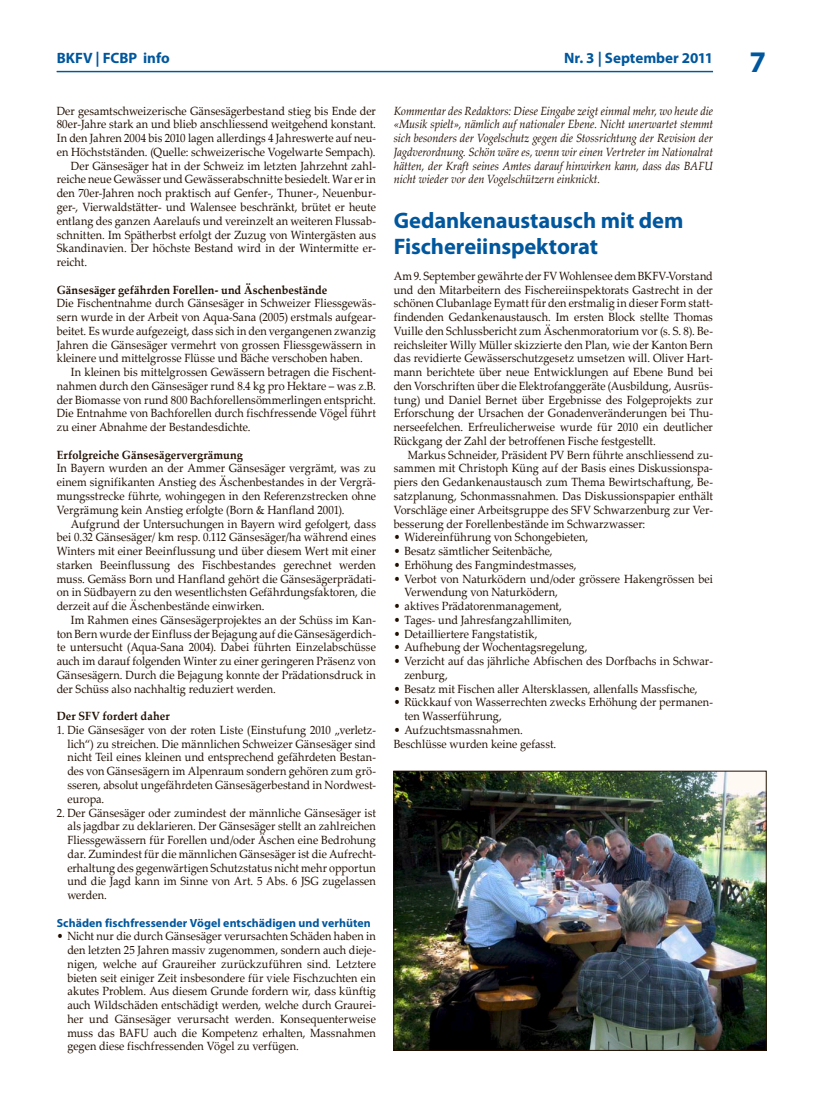
<style>
.page{position:relative;width:823px;height:1117px;background:#fff}
.page>*{position:absolute;margin:0;border:0;box-sizing:border-box;transform-origin:0 0}
.t1{font:700 22.5px/26.2px "Myriad Pro";letter-spacing:-.005em;color:#00579d}
.t2{font:700 15px "Myriad Pro";color:#00579d}
.t3{font:11.88px/13.8px "Palatino Linotype";letter-spacing:.005em;color:#200e00;text-align:justify;scale:.92 1}
.t4{font:italic 11.88px/13.8px "Palatino Linotype";letter-spacing:.005em;color:#200e00;text-align:justify;scale:.92 1}
.t5{font:700 11.88px "Palatino Linotype";letter-spacing:.01em;color:#200e00;scale:.92 1}
.t6{font:700 11.88px "Myriad Pro";letter-spacing:.005em;color:#00579d}
.s1{font-size:30px}
</style>
<div class="page">
<hr style="left:57px;top:71px;width:655px;height:1px;background:#00579d">
<img style="left:395px;top:772px;width:369px;height:276px">
<div style="left:393px;top:770px;width:373px;height:280px;border:1px solid #200e00"></div>
<p class="t2" style="left:57px;top:48px;width:114px">BKFV | FCBP info</p>
<p class="t2" style="left:564px;top:48px;width:203px">Nr. 3 | September 2011 <span class="s1">7</span></p>
<p class="t3" style="left:57px;top:103px;width:348px">Der gesamtschweizerische Gänsesägerbestand stieg bis Ende der</p>
<p class="t3" style="left:57px;top:117px;width:348px">80er-Jahre stark an und blieb anschliessend weitgehend konstant.</p>
<p class="t3" style="left:57px;top:131px;width:348px">In den Jahren 2004 bis 2010 lagen allerdings 4 Jahreswerte auf neu-</p>
<p class="t3" style="left:57px;top:144px;width:347px">en Höchstständen. (Quelle: schweizerische Vogelwarte Sempach).</p>
<p class="t3" style="left:71px;top:158px;width:333px">Der Gänsesäger hat in der Schweiz im letzten Jahrzehnt zahl-</p>
<p class="t3" style="left:57px;top:172px;width:348px">reiche neue Gewässer und Gewässerabschnitte besiedelt. War er in</p>
<p class="t3" style="left:57px;top:186px;width:348px">den 70er-Jahren noch praktisch auf Genfer-, Thuner-, Neuenbur-</p>
<p class="t3" style="left:57px;top:199px;width:348px">ger-, Vierwaldstätter- und Walensee beschränkt, brütet er heute</p>
<p class="t3" style="left:57px;top:213px;width:348px">entlang des ganzen Aarelaufs und vereinzelt an weiteren Flussab-</p>
<p class="t3" style="left:57px;top:227px;width:348px">schnitten. Im Spätherbst erfolgt der Zuzug von Wintergästen aus</p>
<p class="t3" style="left:57px;top:241px;width:348px">Skandinavien. Der höchste Bestand wird in der Wintermitte er-</p>
<p class="t3" style="left:57px;top:254px;width:34px">reicht.</p>
<p class="t5" style="left:57px;top:281px;width:295px">Gänsesäger gefährden Forellen- und Äschenbestände</p>
<p class="t3" style="left:57px;top:296px;width:348px">Die Fischentnahme durch Gänsesäger in Schweizer Fliessgewäs&shy;sern wurde in der Arbeit von Aqua-Sana (2005) erstmals aufgear&shy;beitet. Es wurde aufgezeigt, dass sich in den vergangenen zwanzig Jahren die Gänsesäger vermehrt von grossen Fliessgewässern in kleinere und mittelgrosse Flüsse und Bäche verschoben haben.</p>
<p class="t3" style="left:57px;top:364px;width:348px;text-indent:14px">In kleinen bis mittelgrossen Gewässern betragen die Fischent&shy;nahmen durch den Gänsesäger rund 8.4 kg pro Hektare – was z.B. der Biomasse von rund 800 Bachforellensömmerlingen entspricht.<br>Die Entnahme von Bachforellen durch fischfressende Vögel führt zu einer Abnahme der Bestandesdichte.</p>
<p class="t5" style="left:57px;top:446px;width:204px">Erfolgreiche Gänsesägervergrämung</p>
<p class="t3" style="left:57px;top:461px;width:348px">In Bayern wurden an der Ammer Gänsesäger vergrämt, was zu einem signifikanten Anstieg des Äschenbestandes in der Vergrä&shy;mungsstrecke führte, wohingegen in den Referenzstrecken ohne Vergrämung kein Anstieg erfolgte (Born &amp; Hanfland 2001).</p>
<p class="t3" style="left:57px;top:516px;width:348px;text-indent:14px">Aufgrund der Untersuchungen in Bayern wird gefolgert, dass bei 0.32 Gänsesäger/ km resp. 0.112 Gänsesäger/ha während eines Winters mit einer Beeinflussung und über diesem Wert mit einer starken Beeinflussung des Fischbestandes gerechnet werden muss. Gemäss Born und Hanfland gehört die Gänsesägerprädati&shy;on in Südbayern zu den wesentlichsten Gefährdungsfaktoren, die derzeit auf die Äschenbestände einwirken.</p>
<p class="t3" style="left:57px;top:612px;width:348px;text-indent:14px">Im Rahmen eines Gänsesägerprojektes an der Schüss im Kan&shy;ton Bern wurde der Einfluss der Bejagung auf die Gänsesägerdich&shy;te untersucht (Aqua-Sana 2004). Dabei führten Einzelabschüsse auch im darauf folgenden Winter zu einer geringeren Präsenz von Gänsesägern. Durch die Bejagung konnte der Prädationsdruck in der Schüss also nachhaltig reduziert werden.</p>
<p class="t5" style="left:57px;top:707px;width:124px">Der SFV fordert daher</p>
<p class="t3" style="left:67px;top:722px;width:337px;text-indent:-11px">1. Die Gänsesäger von der roten Liste (Einstufung 2010 „verletz&shy;lich“) zu streichen. Die männlichen Schweizer Gänsesäger sind nicht Teil eines kleinen und entsprechend gefährdeten Bestan&shy;des von Gänsesägern im Alpenraum sondern gehören zum grö&shy;sseren, absolut ungefährdeten Gänsesägerbestand in Nordwest&shy;europa.</p>
<p class="t3" style="left:67px;top:805px;width:337px;text-indent:-11px">2. Der Gänsesäger oder zumindest der männliche Gänsesäger ist als jagdbar zu deklarieren. Der Gänsesäger stellt an zahlreichen Fliessgewässern für Forellen und/oder Äschen eine Bedrohung dar. Zumindest für die männlichen Gänsesäger ist die Aufrecht&shy;erhaltung des gegenwärtigen Schutzstatus nicht mehr opportun und die Jagd kann im Sinne von Art. 5 Abs. 6 JSG zugelassen werden.</p>
<p class="t6" style="left:57px;top:914px;width:315px">Schäden fischfressender Vögel entschädigen und verhüten</p>
<p class="t3" style="left:67px;top:928px;width:337px;text-indent:-11px">• Nicht nur die durch Gänsesäger verursachten Schäden haben in den letzten 25 Jahren massiv zugenommen, sondern auch dieje&shy;nigen, welche auf Graureiher zurückzuführen sind. Letztere bieten seit einiger Zeit insbesondere für viele Fischzuchten ein akutes Problem. Aus diesem Grunde fordern wir, dass künftig auch Wildschäden entschädigt werden, welche durch Graurei&shy;her und Gänsesäger verursacht werden. Konsequenterweise muss das BAFU auch die Kompetenz erhalten, Massnahmen gegen diese fischfressenden Vögel zu verfügen.</p>
<p class="t4" style="left:393px;top:103px;width:348px">Kommentar des Redaktors: Diese Eingabe zeigt einmal mehr, wo heute die «Musik spielt», nämlich auf nationaler Ebene. Nicht unerwartet stemmt sich besonders der Vogelschutz gegen die Stossrichtung der Revision der Jagdverordnung. Schön wäre es, wenn wir einen Vertreter im Nationalrat hätten, der Kraft seines Amtes darauf hinwirken kann, dass das BAFU nicht wieder vor den Vogelschützern einknickt.</p>
<h1 class="t1" style="left:393px;top:206px;width:291px">Gedankenaustausch mit dem<br>Fischereiinspektorat</h1>
<p class="t3" style="left:393px;top:268px;width:348px">Am 9. September gewährte der FV Wohlensee dem BKFV-Vorstand und den Mitarbeitern des Fischereiinspektorats Gastrecht in der schönen Clubanlage Eymatt für den erstmalig in dieser Form statt&shy;findenden Gedankenaustausch. Im ersten Block stellte Thomas Vuille den Schlussbericht zum Äschenmoratorium vor (s. S. 8). Be&shy;reichsleiter Willy Müller skizzierte den Plan, wie der Kanton Bern das revidierte Gewässerschutzgesetz umsetzen will. Oliver Hart&shy;mann berichtete über neue Entwicklungen auf Ebene Bund bei den Vorschriften über die Elektrofanggeräte (Ausbildung, Ausrüs&shy;tung) und Daniel Bernet über Ergebnisse des Folgeprojekts zur Erforschung der Ursachen der Gonadenveränderungen bei Thu&shy;nerseefelchen. Erfreulicherweise wurde für 2010 ein deutlicher Rückgang der Zahl der betroffenen Fische festgestellt.</p>
<p class="t3" style="left:393px;top:447px;width:348px;text-indent:14px">Markus Schneider, Präsident PV Bern führte anschliessend zu&shy;sammen mit Christoph Küng auf der Basis eines Diskussionspa&shy;piers den Gedankenaustausch zum Thema Bewirtschaftung, Be&shy;satzplanung, Schonmassnahmen. Das Diskussionspapier enthält Vorschläge einer Arbeitsgruppe des SFV Schwarzenburg zur Ver&shy;besserung der Forellenbestände im Schwarzwasser:</p>
<p class="t3" style="left:393px;top:529px;width:213px">• Widereinführung von Schongebieten,</p>
<p class="t3" style="left:393px;top:543px;width:174px">• Besatz sämtlicher Seitenbäche,</p>
<p class="t3" style="left:393px;top:557px;width:200px">• Erhöhung des Fangmindestmasses,</p>
<p class="t3" style="left:404px;top:571px;width:337px;text-indent:-11px">• Verbot von Naturködern und/oder grössere Hakengrössen bei<br>Verwendung von Naturködern,</p>
<p class="t3" style="left:393px;top:598px;width:184px">• aktives Prädatorenmanagement,</p>
<p class="t3" style="left:393px;top:612px;width:195px">• Tages- und Jahresfangzahllimiten,</p>
<p class="t3" style="left:393px;top:626px;width:157px">• Detailliertere Fangstatistik,</p>
<p class="t3" style="left:393px;top:639px;width:212px">• Aufhebung der Wochentagsregelung,</p>
<p class="t3" style="left:404px;top:653px;width:337px;text-indent:-11px">• Verzicht auf das jährliche Abfischen des Dorfbachs in Schwar&shy;zenburg,</p>
<p class="t3" style="left:393px;top:681px;width:331px">• Besatz mit Fischen aller Altersklassen, allenfalls Massfische,</p>
<p class="t3" style="left:404px;top:695px;width:337px;text-indent:-11px">• Rückkauf von Wasserrechten zwecks Erhöhung der permanen&shy;ten Wasserführung,</p>
<p class="t3" style="left:393px;top:722px;width:178px">• Aufzuchtsmassnahmen.<br>Beschlüsse wurden keine gefasst.</p>
</div>
